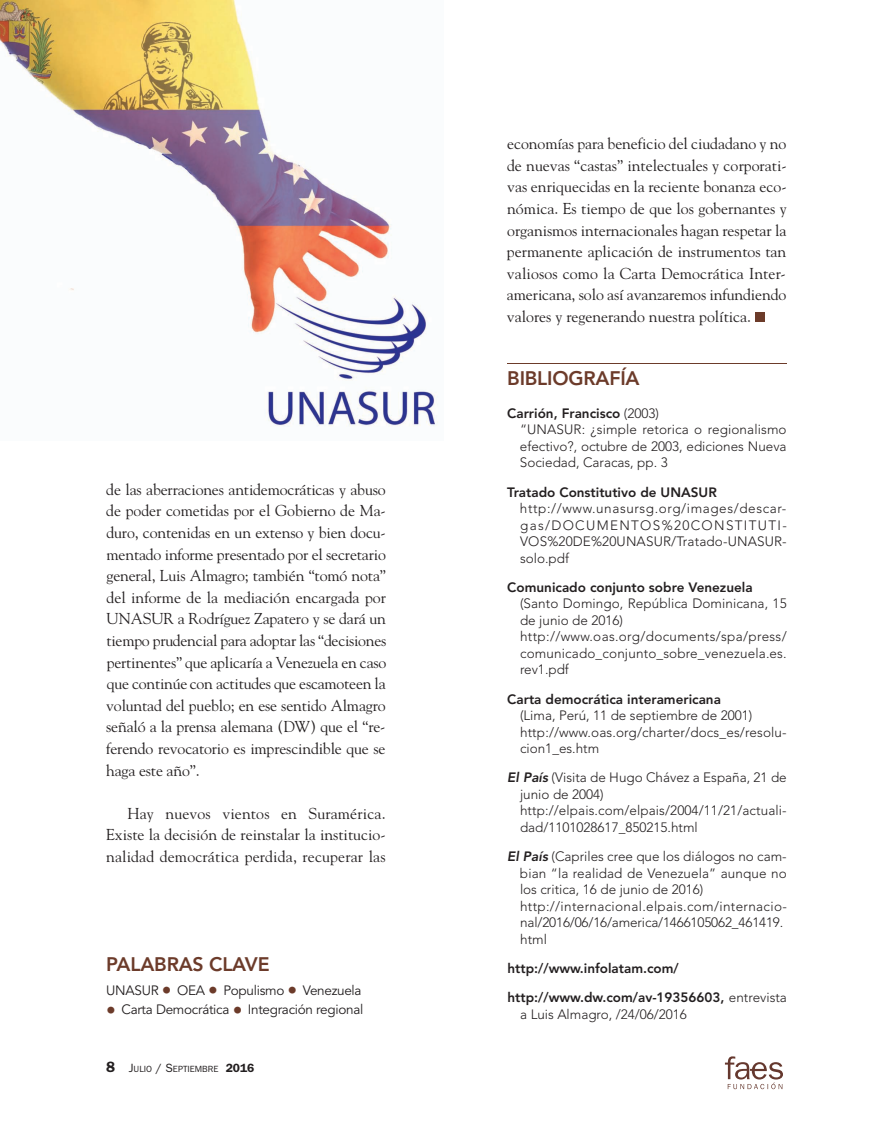
<style>
.page{position:relative;width:893px;height:1127px;background:#fff}
.page>*{position:absolute;margin:0;border:0;box-sizing:border-box;transform-origin:0 0}
.t1{font:800 19.5px "Avenir";letter-spacing:-.01em;color:#6c3b2a}
.t2{font:15.75px/21.6px "Goudy";color:#231f20;text-align:justify}
.t3{font:300 13.5px/16.5px "Avenir";letter-spacing:.005em;color:#231f20}
.t4{font:800 13.5px/29.2px "Avenir";color:#231f20}
.t5{font:13.5px "Avenir";letter-spacing:-.02em;color:#231f20}
.t6{font:9px "Franklin Gothic";color:#231f20}
.s1{font-size:19.5px;color:#6c3b2a}
.s2{font-weight:600;font-size:15px}
.s3{font-size:12px}
.s4{font-weight:600;font-size:12px}
.s5{font-weight:800}
.s6{font-weight:800;font-style:italic}
.s7{font-weight:300}
</style>
<div class="page">
<hr style="left:507px;top:363px;width:280px;height:1px;background:#6c3b2a">
<div style="left:755px;top:313px;width:10px;height:9px;background:#6c3b2a"></div>
<svg style="left:725px;top:1056px;width:58px;height:33px"></svg>
<img style="left:0;top:0;width:438px;height:427px">
<p class="t2" style="left:106px;top:479px;width:282px">de las aberraciones antidemocráticas y abuso de poder cometidas por el Gobierno de Ma&shy;duro, contenidas en un extenso y bien docu&shy;mentado informe presentado por el secretario general, Luis Almagro; también “tomó nota” del informe de la mediación encargada por UNASUR a Rodríguez Zapatero y se dará un tiempo prudencial para adoptar las “decisiones pertinentes” que aplicaría a Venezuela en caso que continúe con actitudes que escamoteen la voluntad del pueblo; en ese sentido Almagro señaló a la prensa alemana (DW) que el “re&shy;ferendo revocatorio es imprescindible que se haga este año”.</p>
<p class="t2" style="left:106px;top:803px;width:281px;text-indent:21px">Hay nuevos vientos en Suramérica.<br>Existe la decisión de reinstalar la institucio&shy;nalidad democrática perdida, recuperar las</p>
<p class="t1" style="left:106px;top:956px;width:165px">PALABRAS CLAVE</p>
<p class="t5" style="left:106px;top:984px;width:257px">UNASUR <span class="s1">•</span> OEA <span class="s1">•</span> Populismo <span class="s1">•</span> Venezuela</p>
<p class="t5" style="left:106px;top:1004px;width:259px"><span class="s1">•</span> Carta Democrática <span class="s1">•</span> Integración regional</p>
<p class="t6" style="left:106px;top:1066px;width:150px"><span class="s2">8</span> <span class="s3">J</span>ULIO <span class="s3">/ S</span>EPTIEMBRE <span class="s4">2016</span></p>
<p class="t2" style="left:507px;top:133px;width:281px">economías para beneficio del ciudadano y no de nuevas “castas” intelectuales y corporati&shy;vas enriquecidas en la reciente bonanza eco&shy;nómica. Es tiempo de que los gobernantes y organismos internacionales hagan respetar la permanente aplicación de instrumentos tan valiosos como la Carta Democrática Inter&shy;americana, solo así avanzaremos infundiendo valores y regenerando nuestra política.</p>
<p class="t1" style="left:507px;top:370px;width:134px">BIBLIOGRAFÍA</p>
<p class="t3" style="left:520px;top:406px;width:268px;text-indent:-13px"><span class="s5">Carrión, Francisco</span> (2003)<br>“UNASUR: ¿simple retorica o regionalismo efectivo?, octubre de 2003, ediciones Nueva Sociedad, Caracas, pp. 3</p>
<p class="t4" style="left:507px;top:478px;width:211px">Tratado Constitutivo de UNASUR</p>
<p class="t3" style="left:520px;top:501px;width:268px;text-align:justify">http://www.unasursg.org/images/descar&shy;gas/DOCUMENTOS%20CONSTITUTI-VOS%20DE%20UNASUR/Tratado-UNASUR&shy;solo.pdf</p>
<p class="t4" style="left:507px;top:573px;width:247px">Comunicado conjunto sobre Venezuela</p>
<p class="t3" style="left:520px;top:596px;width:268px">(Santo Domingo, República Dominicana, 15 de junio de 2016) http://www.oas.org/documents/spa/press/ comunicado_conjunto_sobre_venezuela.es. rev1.pdf</p>
<p class="t4" style="left:507px;top:685px;width:215px">Carta democrática interamericana</p>
<p class="t3" style="left:520px;top:708px;width:268px">(Lima, Perú, 11 de septiembre de 2001) http://www.oas.org/charter/docs_es/resolu&shy;cion1_es.htm</p>
<p class="t3" style="left:520px;top:770px;width:268px;text-indent:-13px"><span class="s6">El País</span> (Visita de Hugo Chávez a España, 21 de junio de 2004) http://elpais.com/elpais/2004/11/21/actuali&shy;dad/1101028617_850215.html</p>
<p class="t3" style="left:520px;top:849px;width:268px;text-indent:-13px"><span class="s6">El País</span> (Capriles cree que los diálogos no cam&shy;bian “la realidad de Venezuela” aunque no los critica, 16 de junio de 2016) http://internacional.elpais.com/internacio&shy;nal/2016/06/16/america/1466105062_461419. html</p>
<p class="t4" style="left:507px;top:954px;width:281px">http://www.infolatam.com/ http://www.dw.com/av-19356603, <span class="s7">entrevista</span></p>
<p class="t3" style="left:520px;top:1007px;width:168px">a Luis Almagro, /24/06/2016</p>
</div>
